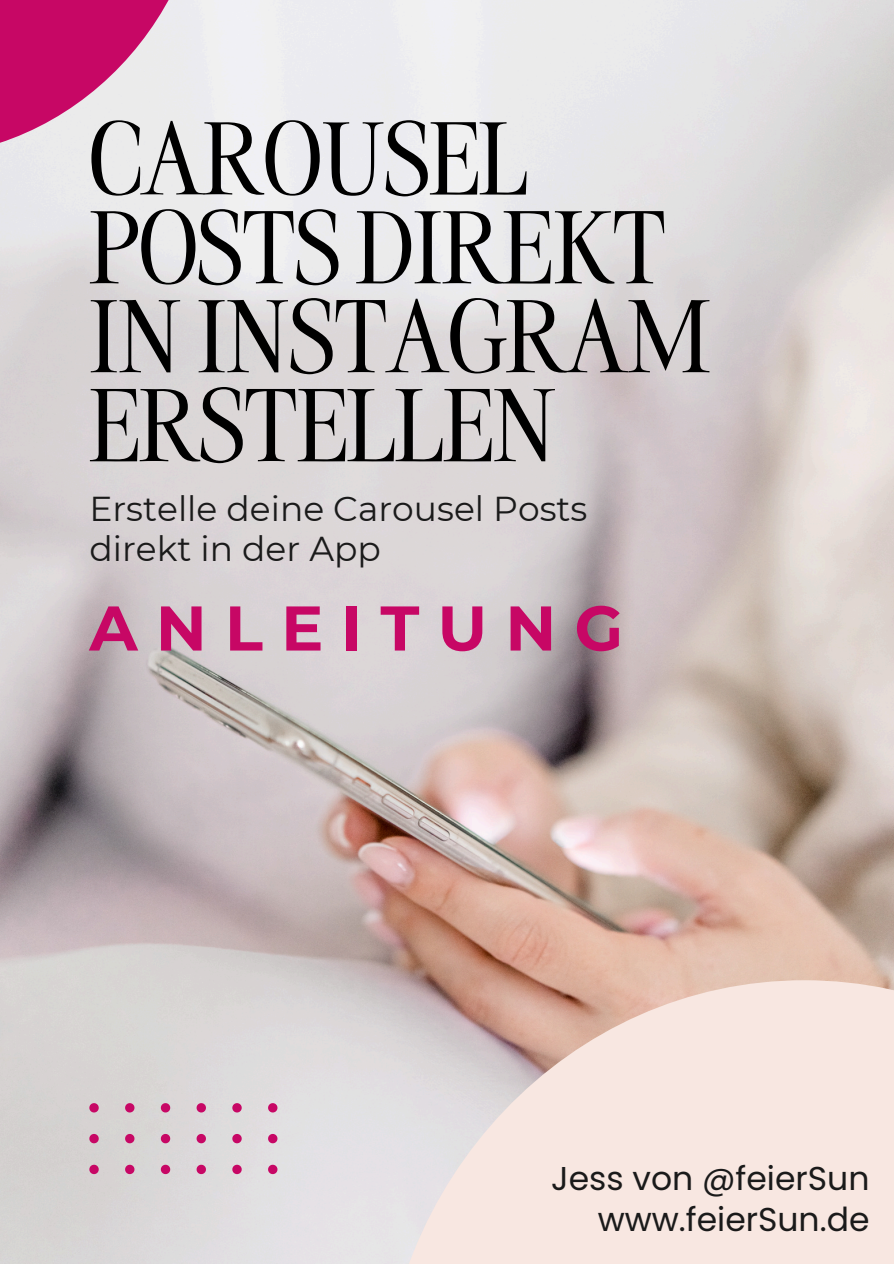
<style>
.page{position:relative;width:894px;height:1264px;background:#fff}
.page>*{position:absolute;margin:0;border:0;box-sizing:border-box;transform-origin:0 0}
.t1{font:109.35px/88.8px "Very Vogue Display";color:#000}
.t2{font:700 63px "Montserrat";letter-spacing:.29em;color:#c70765}
.t3{font:34.5px/40.5px "Montserrat";color:#1a1a1a}
.t4{font:33px "Poppins";color:#1a1a1a}
</style>
<div class="page">
<img style="left:0;top:0;width:893px;height:1263px">
<svg style="left:380px;top:980px;width:513px;height:283px;background:#eeddd7"></svg>
<svg style="left:0;top:0;width:208px;height:157px;background:#d97dab"></svg>
<svg style="left:268px;top:1164px;width:9px;height:10px"></svg>
<svg style="left:232px;top:1164px;width:10px;height:10px"></svg>
<svg style="left:196px;top:1164px;width:10px;height:10px"></svg>
<svg style="left:161px;top:1164px;width:9px;height:10px"></svg>
<svg style="left:125px;top:1164px;width:9px;height:10px"></svg>
<svg style="left:89px;top:1164px;width:10px;height:10px"></svg>
<svg style="left:268px;top:1133px;width:9px;height:10px"></svg>
<svg style="left:232px;top:1133px;width:10px;height:10px"></svg>
<svg style="left:196px;top:1133px;width:10px;height:10px"></svg>
<svg style="left:161px;top:1133px;width:9px;height:10px"></svg>
<svg style="left:125px;top:1133px;width:9px;height:10px"></svg>
<svg style="left:89px;top:1133px;width:10px;height:10px"></svg>
<svg style="left:268px;top:1103px;width:9px;height:9px"></svg>
<svg style="left:232px;top:1103px;width:10px;height:9px"></svg>
<svg style="left:196px;top:1103px;width:10px;height:9px"></svg>
<svg style="left:161px;top:1103px;width:9px;height:9px"></svg>
<svg style="left:125px;top:1103px;width:9px;height:9px"></svg>
<svg style="left:89px;top:1103px;width:10px;height:9px"></svg>
<p class="t1" style="left:89px;top:110px;width:622px">CAROUSEL<br>POSTS DIREKT<br>ININSTAGRAM<br>ERSTELLEN</p>
<p class="t3" style="left:89px;top:488px;width:499px">Erstelle deine Carousel Posts direkt in der App</p>
<h2 class="t2" style="left:89px;top:589px;width:535px">ANLEITUNG</h2>
<p class="t4" style="left:551px;top:1155px;width:319px">Jess von @feierSun</p>
<h1 class="t4" style="left:597px;top:1196px;width:273px">www.feierSun.de</h1>
</div>
